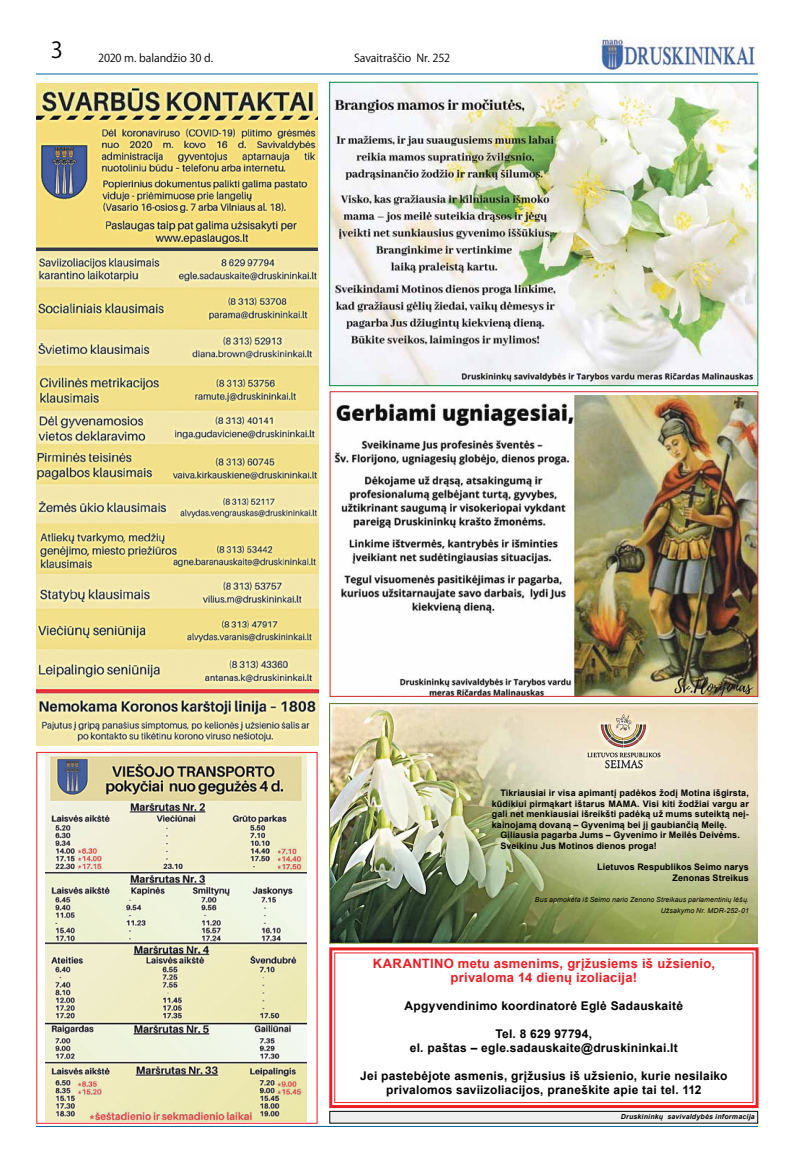
<style>
.page{position:relative;width:794px;height:1163px;background:#fff}
.page>*{position:absolute;margin:0;border:0;box-sizing:border-box;transform-origin:0 0}
.t1{font:22px "Koz Go Pr 6 N";color:#000}
.t2{font:700 13px/14px "Arial";letter-spacing:.02em;color:#ed1d24;text-align:center}
.t3{font:700 12px/14px "Arial";letter-spacing:.02em;color:#000;text-align:center}
.t4{font:11px "Koz Go Pr 6 N";letter-spacing:-.005em;color:#000}
.t5{font:700 9px/10.6px "Arial";letter-spacing:.01em;color:#000;text-align:justify}
.t6{font:italic 7px/10.6px "Arial";letter-spacing:.015em;color:#000;text-align:right}
.t7{font:italic 700 7px "Arial";letter-spacing:.03em;color:#000}
</style>
<div class="page">
<hr style="left:36px;top:73px;width:722px;height:1px;background:#00629c">
<img style="left:599px;top:36px;width:159px;height:35px">
<hr style="left:36px;top:1126px;width:722px;height:1px;background:#00629c">
<svg style="left:329px;top:947px;width:430px;height:162px"></svg>
<div style="left:330px;top:1111px;width:427px;height:11px;background:#efeff0"></div>
<div style="left:330px;top:1110px;width:428px;height:13px;border:1px solid #000"></div>
<img style="left:330px;top:703px;width:427px;height:240px">
<img style="left:36px;top:84px;width:282px;height:661px">
<img style="left:331px;top:84px;width:425px;height:300px">
<div style="left:329px;top:82px;width:429px;height:304px;border:1px solid #008941"></div>
<img style="left:334px;top:395px;width:422px;height:299px">
<div style="left:330px;top:391px;width:428px;height:305px;border:1px solid #d2232a"></div>
<img style="left:45px;top:753px;width:261px;height:367px">
<h1 class="t1" style="left:51px;top:38px;width:14px">3</h1>
<p class="t4" style="left:98px;top:51px;width:116px">2020 m. balandžio 30 d.</p>
<p class="t4" style="left:354px;top:51px;width:97px">Savaitraščio Nr. 252</p>
<p class="t5" style="left:492px;top:787px;width:258px;text-indent:9px">Tikriausiai ir visa apimantį padėkos žodį Motina išgirsta, kūdikiui pirmąkart ištarus MAMA. Visi kiti žodžiai vargu ar gali net menkiausiai išreikšti padėką už mums suteiktą neį&shy;kainojamą dovaną – Gyvenimą bei jį gaubiančią Meilę.</p>
<p class="t5" style="left:500px;top:830px;width:241px">Giliausia pagarba Jums – Gyvenimo ir Meilės Deivėms.<br>Sveikinu Jus Motinos dienos proga!</p>
<p class="t5" style="left:597px;top:861px;width:153px;text-align:right">Lietuvos Respublikos Seimo narys<br>Zenonas Streikus</p>
<p class="t6" style="left:535px;top:894px;width:215px">Bus apmokėta iš Seimo nario Zenono Streikaus parlamentinių lėšų.<br>Užsakymo Nr. MDR-252-01</p>
<h2 class="t2" style="left:373px;top:956px;width:344px">KARANTINO metu asmenims, grįžusiems iš užsienio, privaloma 14 dienų izoliacija!</h2>
<h3 class="t3" style="left:404px;top:998px;width:280px">Apgyvendinimo koordinatorė Eglė Sadauskaitė</h3>
<h3 class="t3" style="left:410px;top:1026px;width:269px">Tel. 8 629 97794,<br>el. paštas – egle.sadauskaite@druskininkai.lt</h3>
<h3 class="t3" style="left:360px;top:1068px;width:369px">Jei pastebėjote asmenis, grįžusius iš užsienio, kurie nesilaiko privalomos saviizoliacijos, praneškite apie tai tel. 112</h3>
<p class="t7" style="left:620px;top:1111px;width:135px">Druskininkų savivaldybės informacija</p>
</div>
